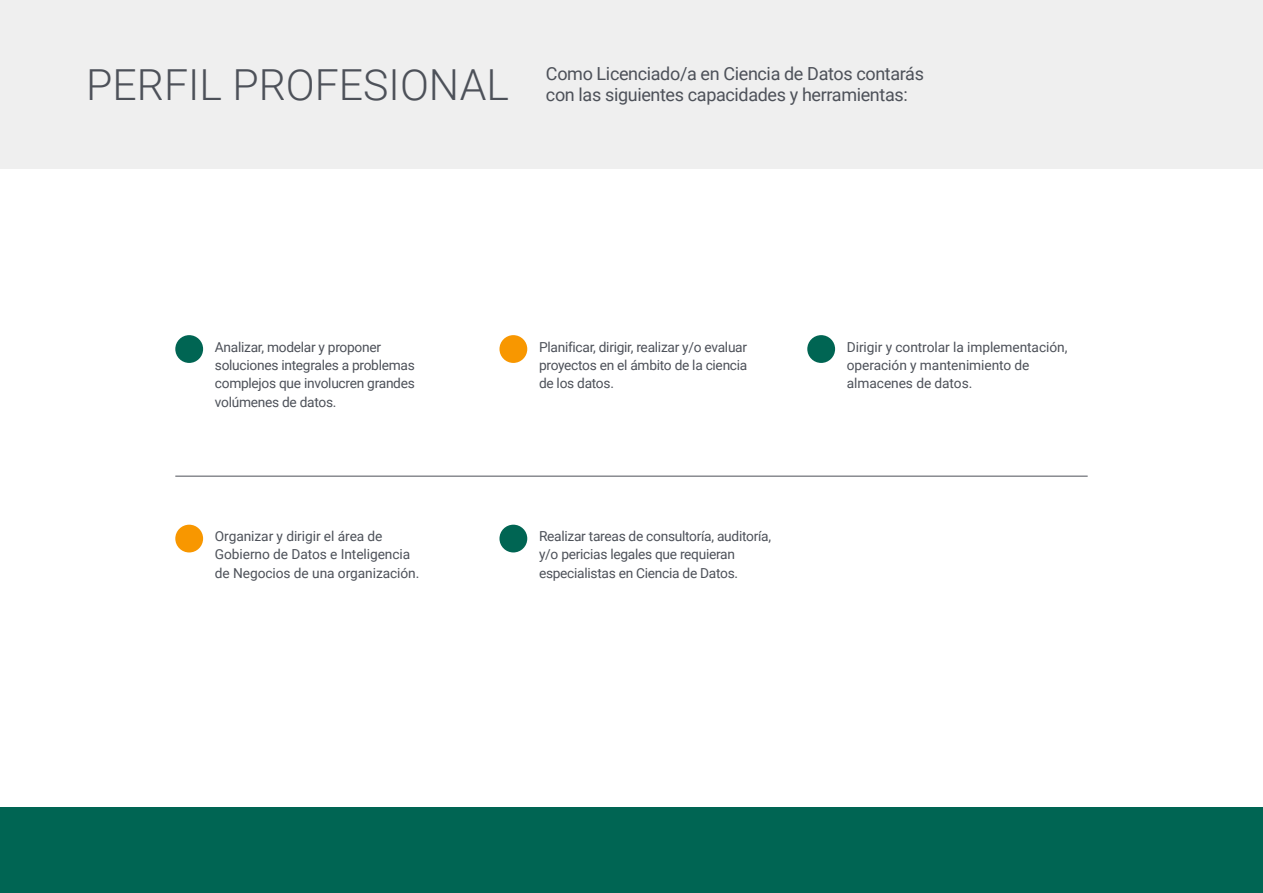
<style>
.page{position:relative;width:1263px;height:893px;background:#fff}
.page>*{position:absolute;margin:0;border:0;box-sizing:border-box;transform-origin:0 0}
.t1{font:300 42.75px "Roboto";color:#4d5159}
.t2{font:18px/21.3px "Roboto";letter-spacing:-.02em;color:#4d5159}
.t3{font:13.8px/18.3px "Roboto";letter-spacing:-.02em;color:#4d5159}
</style>
<div class="page">
<div style="left:0;top:0;width:1263px;height:169px;background:#efefef"></div>
<div style="left:0;top:808px;width:1262px;height:85px;background:#006553"></div>
<div style="left:175px;top:335px;width:28px;height:28px;background:#006553;border-radius:50%"></div>
<div style="left:499px;top:335px;width:28px;height:28px;background:#f89700;border-radius:50%"></div>
<div style="left:807px;top:335px;width:28px;height:28px;background:#006553;border-radius:50%"></div>
<div style="left:175px;top:525px;width:28px;height:27px;background:#f89700;border-radius:50%"></div>
<div style="left:499px;top:525px;width:28px;height:27px;background:#006553;border-radius:50%"></div>
<hr style="left:175px;top:476px;width:913px;height:1px;background:#4d5159">
<h1 class="t1" style="left:86px;top:55px;width:424px">PERFIL PROFESIONAL</h1>
<h2 class="t2" style="left:546px;top:62px;width:379px">Como Licenciado/a en Ciencia de Datos contarás con las siguientes capacidades y herramientas:</h2>
<p class="t3" style="left:215px;top:337px;width:201px">Analizar, modelar y proponer soluciones integrales a problemas complejos que involucren grandes volúmenes de datos.</p>
<p class="t3" style="left:539px;top:337px;width:210px;text-align:justify">Planificar, dirigir, realizar y/o evaluar proyectos en el ámbito de la ciencia de los datos.</p>
<p class="t3" style="left:847px;top:337px;width:222px">Dirigir y controlar la implementación, operación y mantenimiento de almacenes de datos.</p>
<p class="t3" style="left:215px;top:527px;width:206px">Organizar y dirigir el área de<br>Gobierno de Datos e Inteligencia de Negocios de una organización.</p>
<p class="t3" style="left:539px;top:527px;width:234px">Realizar tareas de consultoría, auditoría, y/o pericias legales que requieran especialistas en Ciencia de Datos.</p>
</div>
